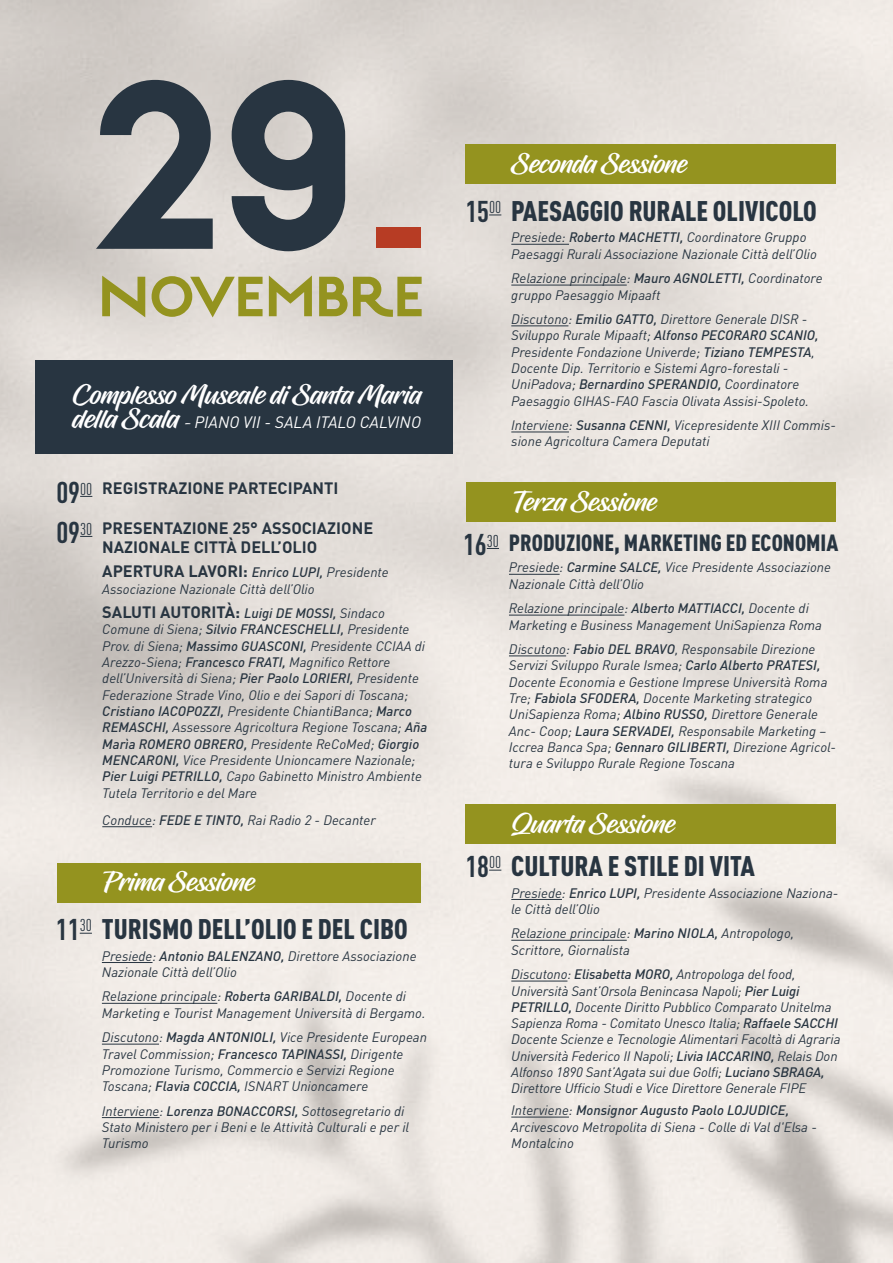
<style>
.page{position:relative;width:893px;height:1263px;background:#fff}
.page>*{position:absolute;margin:0;border:0;box-sizing:border-box;transform-origin:0 0}
.t1{font:700 252.15px "Estilo Pro";color:#283541}
.t2{font:700 59.85px "Estilo Pro";color:#94931f}
.t3{font:900 condensed 28.05px "DIN Pro";color:#283541}
.t4{font:27.15px "Hughs";letter-spacing:.01em;color:#fff}
.t5{font:900 condensed 23.1px "DIN Pro";color:#283541}
.t6{font:700 16.35px/19px "DIN Pro";color:#283541}
.t7{font:italic 16.35px "DIN Pro";color:#fff}
.t8{font:italic 13.65px/16.4px "DIN Pro";color:#283541}
.s1{font-family:"Hughs";font-style:normal;font-size:27.15px}
.s2{font-family:"Hughs";font-style:normal;font-size:16.8px}
.s3{font-stretch:condensed;font-size:29.7px}
.s4{font-weight:400;font-stretch:condensed;font-size:16.95px}
.s5{font-weight:500;font-style:italic;font-size:13.65px}
.s6{font-weight:400;font-style:italic;font-size:13.65px}
.s7{font-weight:500}
.s8{font-weight:700;font-size:29.7px}
</style>
<div class="page">
<img style="left:0;top:0;width:893px;height:1263px">
<div style="left:376px;top:228px;width:44px;height:20px;background:#b73c24"></div>
<svg style="left:80px;top:496px;width:12px;height:1px"></svg>
<svg style="left:80px;top:536px;width:12px;height:1px"></svg>
<hr style="left:102px;top:826px;width:50px;height:1px;background:#283541">
<div style="left:465px;top:144px;width:371px;height:40px;background:#94931f"></div>
<svg style="left:489px;top:215px;width:12px;height:1px"></svg>
<hr style="left:511px;top:244px;width:58px;height:1px;background:#283541">
<hr style="left:511px;top:285px;width:116px;height:1px;background:#283541">
<hr style="left:511px;top:326px;width:57px;height:1px;background:#283541">
<hr style="left:511px;top:432px;width:58px;height:1px;background:#283541">
<svg style="left:80px;top:933px;width:12px;height:1px"></svg>
<hr style="left:102px;top:962px;width:51px;height:1px;background:#283541">
<hr style="left:102px;top:1003px;width:115px;height:1px;background:#283541">
<hr style="left:102px;top:1044px;width:57px;height:1px;background:#283541">
<hr style="left:102px;top:1117px;width:58px;height:1px;background:#283541">
<div style="left:57px;top:863px;width:364px;height:39px;background:#94931f"></div>
<svg style="left:487px;top:548px;width:12px;height:1px"></svg>
<hr style="left:509px;top:574px;width:51px;height:1px;background:#283541">
<hr style="left:509px;top:615px;width:115px;height:1px;background:#283541">
<hr style="left:509px;top:655px;width:57px;height:1px;background:#283541">
<div style="left:466px;top:483px;width:370px;height:39px;background:#94931f"></div>
<svg style="left:489px;top:870px;width:12px;height:1px"></svg>
<hr style="left:511px;top:899px;width:51px;height:1px;background:#283541">
<hr style="left:511px;top:940px;width:116px;height:1px;background:#283541">
<hr style="left:511px;top:981px;width:56px;height:1px;background:#283541">
<hr style="left:511px;top:1117px;width:58px;height:1px;background:#283541">
<div style="left:465px;top:804px;width:371px;height:40px;background:#94931f"></div>
<div style="left:35px;top:360px;width:417px;height:93px;background:#283541"></div>
<h1 class="t1" style="left:90px;top:18px;width:265px">29</h1>
<h2 class="t2" style="left:99px;top:261px;width:327px">NOVEMBRE</h2>
<h3 class="t4" style="left:72px;top:378px;width:350px">Complesso Museale di Santa Maria</h3>
<p class="t7" style="left:72px;top:410px;width:350px"><span class="s1">della Scala</span> <span class="s2">-</span> PIANO VII - SALA ITALO CALVINO</p>
<p class="t6" style="left:56px;top:476px;width:284px"><span class="s3">09</span><span class="s4">00</span> REGISTRAZIONE PARTECIPANTI</p>
<p class="t6" style="left:102px;top:516px;width:272px;text-indent:-46px"><span class="s3">09</span><span class="s4">30</span> PRESENTAZIONE 25° ASSOCIAZIONE<br>NAZIONALE CITTÀ DELL’OLIO</p>
<p class="t6" style="left:102px;top:560px;width:288px">APERTURA LAVORI: <span class="s5">Enrico LUPI,</span> <span class="s6">Presidente</span></p>
<p class="t8" style="left:102px;top:579px;width:214px">Associazione Nazionale Città dell’Olio</p>
<p class="t6" style="left:102px;top:601px;width:284px">SALUTI AUTORITÀ: <span class="s5">Luigi DE MOSSI,</span> <span class="s6">Sindaco</span></p>
<p class="t8" style="left:102px;top:620px;width:326px">Comune di Siena; <span class="s7">Silvio FRANCESCHELLI,</span> Presidente Prov. di Siena; <span class="s7">Massimo GUASCONI,</span> Presidente CCIAA di Arezzo-Siena; <span class="s7">Francesco FRATI,</span> Magnifico Rettore dell’Università di Siena; <span class="s7">Pier Paolo LORIERI,</span> Presidente Federazione Strade Vino, Olio e dei Sapori di Toscana; <span class="s7">Cristiano IACOPOZZI,</span> Presidente ChiantiBanca; <span class="s7">Marco REMASCHI,</span> Assessore Agricoltura Regione Toscana; <span class="s7">Aña Marìa ROMERO OBRERO,</span> Presidente ReCoMed; <span class="s7">Giorgio MENCARONI,</span> Vice Presidente Unioncamere Nazionale; <span class="s7">Pier Luigi PETRILLO,</span> Capo Gabinetto Ministro Ambiente Tutela Territorio e del Mare</p>
<p class="t8" style="left:102px;top:810px;width:275px">Conduce: <span class="s7">FEDE E TINTO,</span> Rai Radio 2 - Decanter</p>
<h3 class="t4" style="left:103px;top:866px;width:153px">Prima Sessione</h3>
<h3 class="t3" style="left:56px;top:907px;width:353px"><span class="s8">11</span><sup>30</sup> TURISMO DELL’OLIO E DEL CIBO</h3>
<p class="t8" style="left:102px;top:946px;width:316px">Presiede: <span class="s7">Antonio BALENZANO,</span> Direttore Associazione<br>Nazionale Città dell’Olio</p>
<p class="t8" style="left:102px;top:987px;width:325px">Relazione principale: <span class="s7">Roberta GARIBALDI,</span> Docente di<br>Marketing e Tourist Management Università di Bergamo.</p>
<p class="t8" style="left:102px;top:1028px;width:327px">Discutono: <span class="s7">Magda ANTONIOLI,</span> Vice Presidente European Travel Commission; <span class="s7">Francesco TAPINASSI,</span> Dirigente Promozione Turismo, Commercio e Servizi Regione Toscana; <span class="s7">Flavia COCCIA,</span> ISNART Unioncamere</p>
<p class="t8" style="left:102px;top:1101px;width:309px">Interviene: <span class="s7">Lorenza BONACCORSI,</span> Sottosegretario di<br>Stato Ministero per i Beni e le Attività Culturali e per il<br>Turismo</p>
<h3 class="t4" style="left:511px;top:148px;width:177px">Seconda Sessione</h3>
<h3 class="t3" style="left:465px;top:189px;width:353px"><span class="s8">15</span><sup>00</sup> PAESAGGIO RURALE OLIVICOLO</h3>
<p class="t8" style="left:511px;top:228px;width:307px">Presiede: <span class="s7">Roberto MACHETTI,</span> Coordinatore Gruppo<br>Paesaggi Rurali Associazione Nazionale Città dell’Olio</p>
<p class="t8" style="left:511px;top:269px;width:313px">Relazione principale: <span class="s7">Mauro AGNOLETTI,</span> Coordinatore gruppo Paesaggio Mipaaft</p>
<p class="t8" style="left:511px;top:310px;width:309px">Discutono: <span class="s7">Emilio GATTO,</span> Direttore Generale DISR - Sviluppo Rurale Mipaaft; <span class="s7">Alfonso PECORARO SCANIO, </span>Presidente Fondazione Univerde; <span class="s7">Tiziano TEMPESTA</span>, Docente Dip. Territorio e Sistemi Agro-forestali - UniPadova; <span class="s7">Bernardino SPERANDIO,</span> Coordinatore Paesaggio GIHAS-FAO Fascia Olivata Assisi-Spoleto.</p>
<p class="t8" style="left:511px;top:416px;width:326px">Interviene: <span class="s7">Susanna CENNI,</span> Vicepresidente XIII Commis&shy;sione Agricoltura Camera Deputati</p>
<h3 class="t4" style="left:512px;top:486px;width:146px">Terza Sessione</h3>
<h3 class="t5" style="left:463px;top:524px;width:377px"><span class="s8">16</span><sup>30</sup> PRODUZIONE, MARKETING ED ECONOMIA</h3>
<p class="t8" style="left:509px;top:558px;width:324px">Presiede: <span class="s7">Carmine SALCE,</span> Vice Presidente Associazione<br>Nazionale Città dell’Olio</p>
<p class="t8" style="left:509px;top:599px;width:315px">Relazione principale: <span class="s7">Alberto MATTIACCI,</span> Docente di<br>Marketing e Business Management UniSapienza Roma</p>
<p class="t8" style="left:509px;top:640px;width:329px">Discutono: <span class="s7">Fabio DEL BRAVO</span>, Responsabile Direzione Servizi Sviluppo Rurale Ismea; <span class="s7">Carlo Alberto PRATESI, </span>Docente Economia e Gestione Imprese Università Roma Tre; <span class="s7">Fabiola SFODERA,</span> Docente Marketing strategico UniSapienza Roma; <span class="s7">Albino RUSSO,</span> Direttore Generale Anc- Coop; <span class="s7">Laura SERVADEI,</span> Responsabile Marketing – Iccrea Banca Spa; <span class="s7">Gennaro GILIBERTI,</span> Direzione Agricol&shy;tura e Sviluppo Rurale Regione Toscana</p>
<h3 class="t4" style="left:511px;top:807px;width:165px">Quarta Sessione</h3>
<h3 class="t3" style="left:465px;top:844px;width:291px"><span class="s8">18</span><sup>00</sup> CULTURA E STILE DI VITA</h3>
<p class="t8" style="left:511px;top:883px;width:328px">Presiede: <span class="s7">Enrico LUPI,</span> Presidente Associazione Naziona&shy;le Città dell’Olio</p>
<p class="t8" style="left:511px;top:924px;width:284px">Relazione principale: <span class="s7">Marino NIOLA,</span> Antropologo,<br>Scrittore, Giornalista</p>
<p class="t8" style="left:511px;top:965px;width:331px">Discutono: <span class="s7">Elisabetta MORO,</span> Antropologa del food, Università Sant’Orsola Benincasa Napoli; <span class="s7">Pier Luigi PETRILLO,</span> Docente Diritto Pubblico Comparato Unitelma Sapienza Roma - Comitato Unesco Italia; <span class="s7">Raffaele SACCHI </span>Docente Scienze e Tecnologie Alimentari Facoltà di Agraria Università Federico II Napoli; <span class="s7">Livia IACCARINO,</span> Relais Don Alfonso 1890 Sant’Agata sui due Golfi; <span class="s7">Luciano SBRAGA, </span>Direttore Ufficio Studi e Vice Direttore Generale FIPE</p>
<p class="t8" style="left:511px;top:1101px;width:307px">Interviene: <span class="s7">Monsignor Augusto Paolo LOJUDICE,<br></span>Arcivescovo Metropolita di Siena - Colle di Val d'Elsa -<br>Montalcino</p>
</div>
